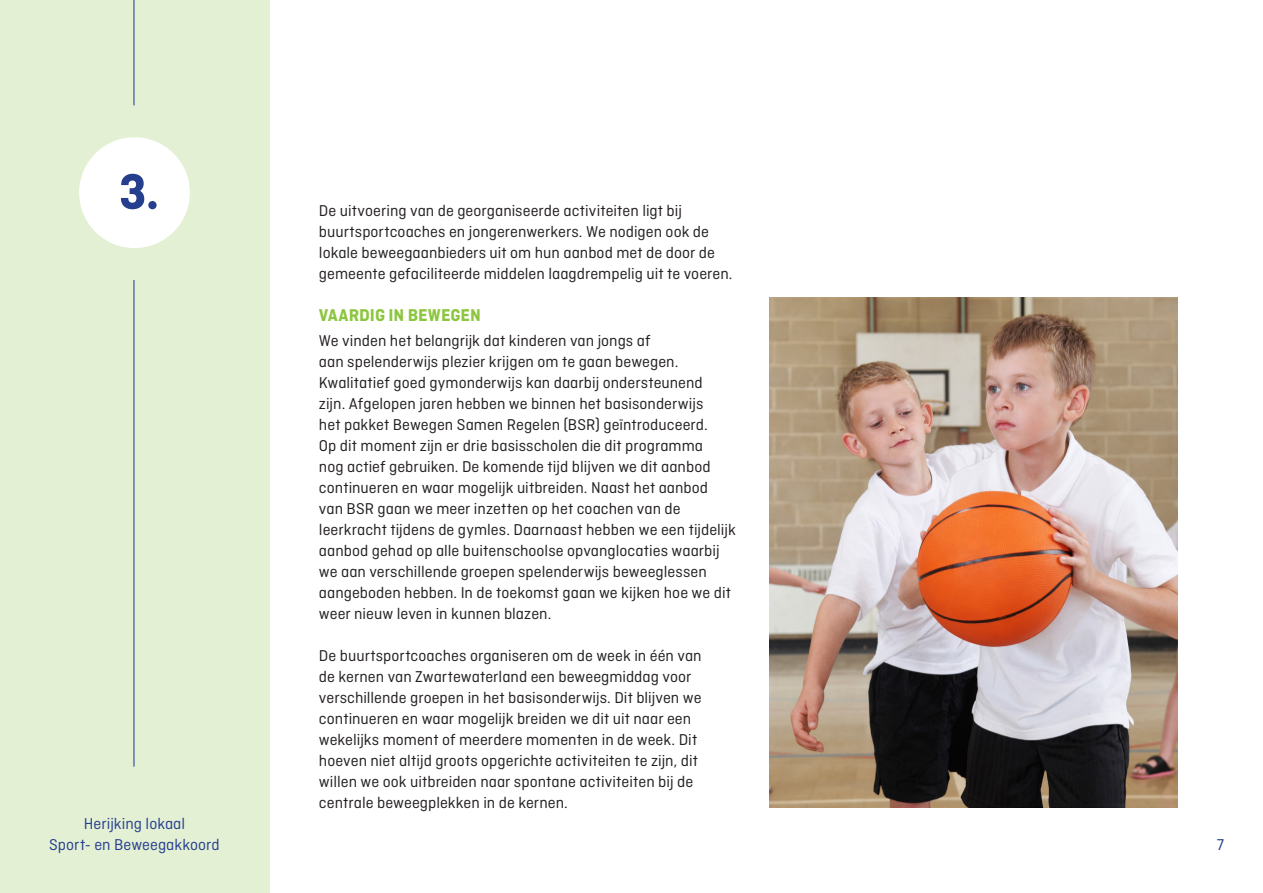
<style>
.page{position:relative;width:1263px;height:893px;background:#fff}
.page>*{position:absolute;margin:0;border:0;box-sizing:border-box;transform-origin:0 0}
.titel{font:700 52.5px "Ciutadella";color:#253f8e}
.stubitel{font:700 18px "Ciutadella";color:#8bc63e}
.brood{font:16.5px/21px "Ciutadella";color:#231f20}
.t1{font:16.5px/21px "Ciutadella";color:#253f8e;text-align:center}
</style>
<div class="page">
<div style="left:0;top:0;width:269px;height:893px;background:#e4f0d4"></div>
<div style="left:79px;top:137px;width:111px;height:111px;background:#fff;border-radius:50%"></div>
<hr style="left:133px;top:280px;width:1px;height:487px;background:#253f8e">
<hr style="left:133px;top:0;width:1px;height:105px;background:#253f8e">
<img style="left:770px;top:298px;width:408px;height:510px">
<p class="titel" style="left:119px;top:161px;width:41px">3.</p>
<p class="t1" style="left:49px;top:813px;width:172px">Herijking lokaal<br>Sport- en Beweegakkoord</p>
<p class="brood" style="left:319px;top:200px;width:415px">De uitvoering van de georganiseerde activiteiten ligt bij buurtsportcoaches en jongerenwerkers. We nodigen ook de lokale beweegaanbieders uit om hun aanbod met de door de gemeente gefaciliteerde middelen laagdrempelig uit te voeren.</p>
<p class="stubitel" style="left:319px;top:304px;width:163px">VAARDIG IN BEWEGEN</p>
<p class="brood" style="left:319px;top:330px;width:418px">We vinden het belangrijk dat kinderen van jongs af<br>aan spelenderwijs plezier krijgen om te gaan bewegen.<br>Kwalitatief goed gymonderwijs kan daarbij ondersteunend<br>zijn. Afgelopen jaren hebben we binnen het basisonderwijs<br>het pakket Bewegen Samen Regelen (BSR) geïntroduceerd.<br>Op dit moment zijn er drie basisscholen die dit programma<br>nog actief gebruiken. De komende tijd blijven we dit aanbod continueren en waar mogelijk uitbreiden. Naast het aanbod van BSR gaan we meer inzetten op het coachen van de leerkracht tijdens de gymles. Daarnaast hebben we een tijdelijk aanbod gehad op alle buitenschoolse opvanglocaties waarbij we aan verschillende groepen spelenderwijs beweeglessen aangeboden hebben. In de toekomst gaan we kijken hoe we dit weer nieuw leven in kunnen blazen.</p>
<p class="brood" style="left:319px;top:645px;width:384px">De buurtsportcoaches organiseren om de week in één van de kernen van Zwartewaterland een beweegmiddag voor verschillende groepen in het basisonderwijs. Dit blijven we continueren en waar mogelijk breiden we dit uit naar een wekelijks moment of meerdere momenten in de week. Dit hoeven niet altijd groots opgerichte activiteiten te zijn, dit willen we ook uitbreiden naar spontane activiteiten bij de centrale beweegplekken in de kernen.</p>
<p class="t1" style="left:1217px;top:834px;width:9px">7</p>
</div>
